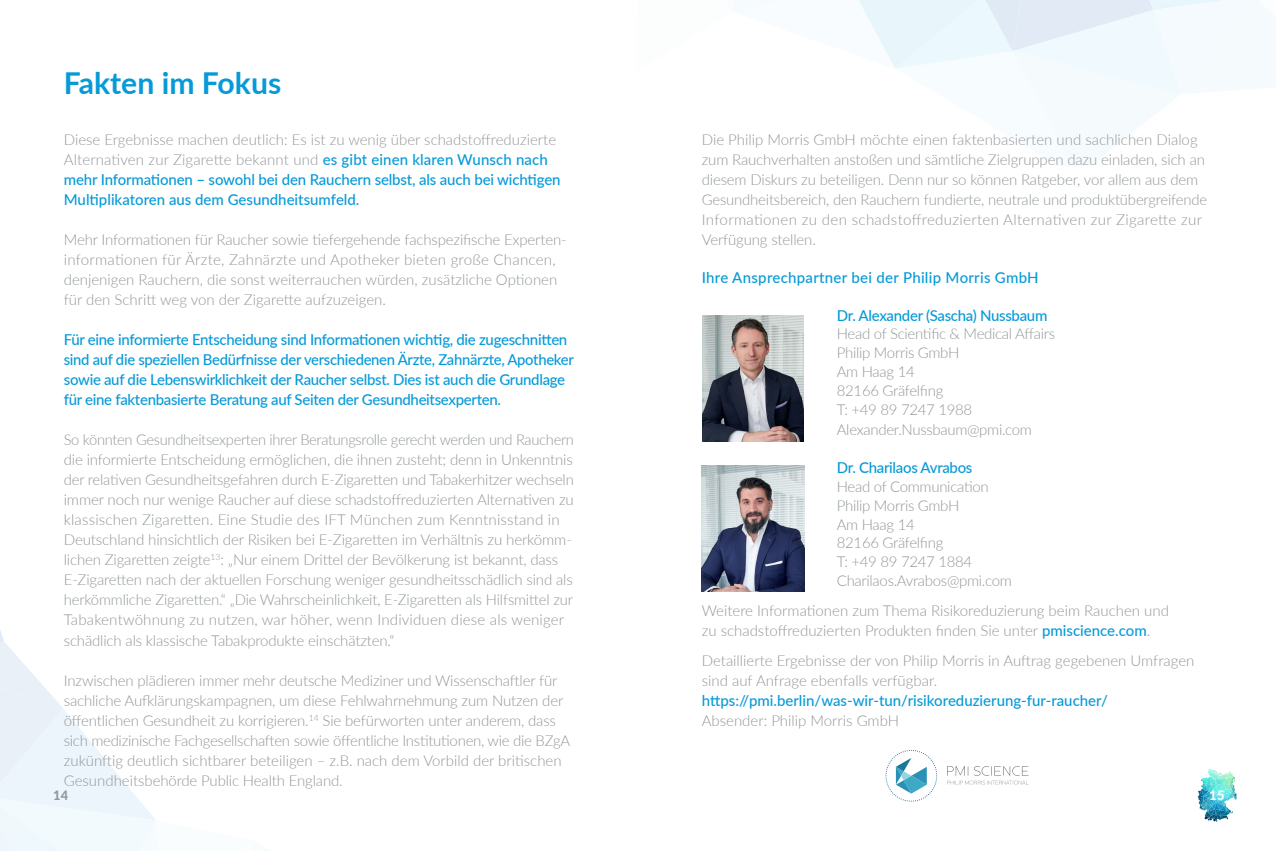
<style>
.page{position:relative;width:1276px;height:851px;background:#fff}
.page>*{position:absolute;margin:0;border:0;box-sizing:border-box;transform-origin:0 0}
.t1{font:700 30.12px "Lato";color:#069ad9}
.t2{font:300 15px/20px "Lato";letter-spacing:-.01em;color:#929799}
.t3{font:500 15px/20px "Lato";letter-spacing:-.02em;color:#069ad9}
.t4{font:500 15px "Lato";letter-spacing:.02em;color:#069ad9}
.t5{font:800 12.88px "Lato";color:#929799}
.t6{font:800 12.88px "Lato";color:#fff}
.s1{font-weight:300;color:#929799}
.s2{font-weight:500;color:#069ad9}
</style>
<div class="page">
<div style="left:0;top:798px;width:156px;height:52px;background:#f2fafd"></div>
<img style="left:139px;top:820px;width:17px;height:30px">
<img style="left:0;top:817px;width:15px;height:33px">
<img style="left:0;top:630px;width:4px;height:12px">
<div style="left:1181px;top:0;width:70px;height:94px;background:#f5fbfd"></div>
<img style="left:984px;top:0;width:37px;height:51px">
<img style="left:1197px;top:768px;width:39px;height:53px">
<img style="left:702px;top:315px;width:102px;height:126px">
<img style="left:702px;top:465px;width:102px;height:126px">
<svg style="left:947px;top:766px;width:81px;height:18px"></svg>
<svg style="left:885px;top:750px;width:52px;height:51px"></svg>
<p class="t1" style="left:64px;top:60px;width:219px">Fakten im Fokus</p>
<p class="t3" style="left:64px;top:129px;width:498px"><span class="s1">Diese Ergebnisse machen deutlich: Es ist zu wenig über schadstoffreduzierte Alternativen zur Zigarette bekannt und</span> es gibt einen klaren Wunsch nach mehr Informationen – sowohl bei den Rauchern selbst, als auch bei wichtigen Multiplikatoren aus dem Gesundheitsumfeld.</p>
<p class="t2" style="left:64px;top:229px;width:504px">Mehr Informationen für Raucher sowie tiefergehende fachspezifische Experten&shy;informationen für Ärzte, Zahnärzte und Apotheker bieten große Chancen, denjenigen Rauchern, die sonst weiterrauchen würden, zusätzliche Optionen für den Schritt weg von der Zigarette aufzuzeigen.</p>
<p class="t3" style="left:64px;top:329px;width:511px">Für eine informierte Entscheidung sind Informationen wichtig, die zugeschnitten sind auf die speziellen Bedürfnisse der verschiedenen Ärzte, Zahnärzte, Apotheker sowie auf die Lebenswirklichkeit der Raucher selbst. Dies ist auch die Grundlage für eine faktenbasierte Beratung auf Seiten der Gesundheitsexperten.</p>
<p class="t2" style="left:64px;top:429px;width:512px">So könnten Gesundheitsexperten ihrer Beratungsrolle gerecht werden und Rauchern</p>
<p class="t2" style="left:64px;top:449px;width:511px">die informierte Entscheidung ermöglichen, die ihnen zusteht; denn in Unkenntnis der relativen Gesundheitsgefahren durch E-Zigaretten und Tabakerhitzer wechseln</p>
<p class="t2" style="left:64px;top:489px;width:511px">immer noch nur wenige Raucher auf diese schadstoffreduzierten Alternativen zu klassischen Zigaretten. Eine Studie des IFT München zum Kenntnisstand in Deutschland hinsichtlich der Risiken bei E-Zigaretten im Verhältnis zu herkömm&shy;lichen Zigaretten zeigte<sup>13</sup>: „Nur einem Drittel der Bevölkerung ist bekannt, dass E-Zigaretten nach der aktuellen Forschung weniger gesundheitsschädlich sind als herkömmliche Zigaretten.“ „Die Wahrscheinlichkeit, E-Zigaretten als Hilfsmittel zur Tabakentwöhnung zu nutzen, war höher, wenn Individuen diese als weniger schädlich als klassische Tabakprodukte einschätzten.“</p>
<p class="t2" style="left:64px;top:669px;width:508px">Inzwischen plädieren immer mehr deutsche Mediziner und Wissenschaftler für sachliche Aufklärungskampagnen, um diese Fehlwahrnehmung zum Nutzen der öffentlichen Gesundheit zu korrigieren.<sup>14</sup> Sie befürworten unter anderem, dass sich medizinische Fachgesellschaften sowie öffentliche Institutionen, wie die BZgA zukünftig deutlich sichtbarer beteiligen – z.B. nach dem Vorbild der britischen Gesundheitsbehörde Public Health England.</p>
<p class="t2" style="left:702px;top:129px;width:507px">Die Philip Morris GmbH möchte einen faktenbasierten und sachlichen Dialog zum Rauchverhalten anstoßen und sämtliche Zielgruppen dazu einladen, sich an diesem Diskurs zu beteiligen. Denn nur so können Ratgeber, vor allem aus dem Gesundheitsbereich, den Rauchern fundierte, neutrale und produktübergreifende Informationen zu den schadstoffreduzierten Alternativen zur Zigarette zur Verfügung stellen.</p>
<p class="t4" style="left:702px;top:267px;width:338px">Ihre Ansprechpartner bei der Philip Morris GmbH</p>
<p class="t3" style="left:837px;top:304px;width:212px">Dr. Alexander (Sascha) Nussbaum</p>
<p class="t2" style="left:837px;top:323px;width:220px">Head of Scientific &amp; Medical Affairs</p>
<p class="t2" style="left:837px;top:342px;width:124px">Philip Morris GmbH</p>
<p class="t2" style="left:837px;top:361px;width:79px">Am Haag 14</p>
<p class="t2" style="left:837px;top:380px;width:108px">82166 Gräfelfing</p>
<p class="t2" style="left:837px;top:398px;width:137px">T: +49 89 7247 1988</p>
<p class="t2" style="left:837px;top:418px;width:197px">Alexander.Nussbaum@pmi.com</p>
<p class="t3" style="left:837px;top:457px;width:137px">Dr. Charilaos Avrabos</p>
<p class="t2" style="left:837px;top:476px;width:153px">Head of Communication</p>
<p class="t2" style="left:837px;top:495px;width:124px">Philip Morris GmbH</p>
<p class="t2" style="left:837px;top:513px;width:79px">Am Haag 14</p>
<p class="t2" style="left:837px;top:532px;width:108px">82166 Gräfelfing</p>
<p class="t2" style="left:837px;top:551px;width:137px">T: +49 89 7247 1884</p>
<p class="t2" style="left:837px;top:570px;width:177px">Charilaos.Avrabos@pmi.com</p>
<p class="t2" style="left:702px;top:600px;width:469px">Weitere Informationen zum Thema Risikoreduzierung beim Rauchen und zu schadstoffreduzierten Produkten finden Sie unter <span class="s2">pmiscience.com</span>.</p>
<p class="t2" style="left:702px;top:650px;width:494px">Detaillierte Ergebnisse der von Philip Morris in Auftrag gegebenen Umfragen sind auf Anfrage ebenfalls verfügbar. <span class="s2">https://pmi.berlin/was-wir-tun/risikoreduzierung-fur-raucher/</span></p>
<p class="t2" style="left:702px;top:710px;width:199px">Absender: Philip Morris GmbH</p>
<p class="t5" style="left:53px;top:785px;width:17px">14</p>
<p class="t6" style="left:1209px;top:785px;width:17px">15</p>
</div>
